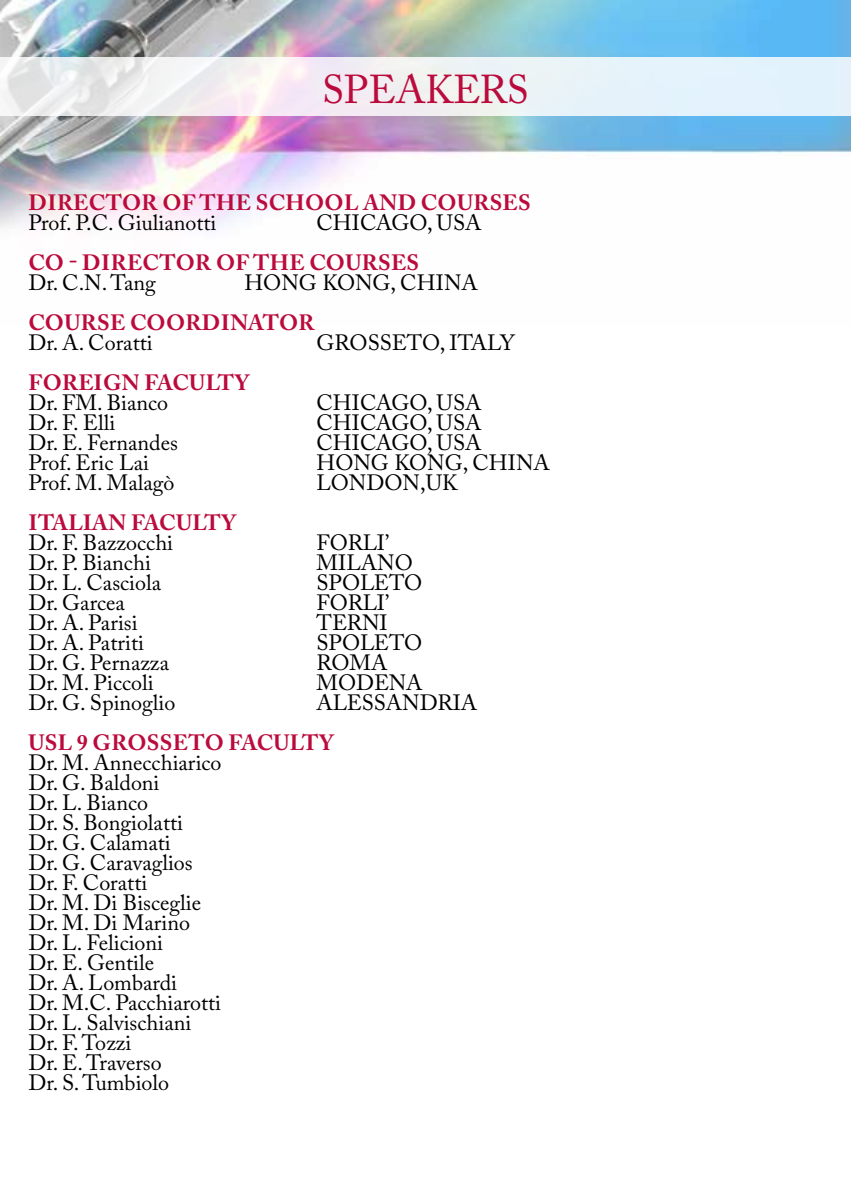
<style>
.page{position:relative;width:851px;height:1191px;background:#fff}
.page>*{position:absolute;margin:0;border:0;box-sizing:border-box;transform-origin:0 0}
.t1{font:40px "Adobe Caslon Pro";color:#ba0b3c}
.t2{font:22px/20px "Adobe Caslon Pro";color:#000}
.t3{font:700 22px "Adobe Caslon Pro";letter-spacing:.015em;color:#ba0b3c}
</style>
<div class="page">
<img style="left:0;top:0;width:850px;height:228px">
<svg style="left:0;top:57px;width:850px;height:58px;fill:#ecf2f5"></svg>
<h1 class="t1" style="left:322px;top:66px;width:50px">Spea</h1>
<h1 class="t1" style="left:425px;top:66px;width:53px">kers</h1>
<p class="t3" style="left:29px;top:189px;width:277px">DIRECTOR OF THE SCHOO</p>
<p class="t3" style="left:344px;top:189px;width:188px">L AND COURSES</p>
<p class="t2" style="left:28px;top:212px;width:189px">Prof. P.C. Giulianotti</p>
<p class="t2" style="left:316px;top:212px;width:166px">CHICAGO, USA</p>
<p class="t3" style="left:29px;top:249px;width:392px">CO - DIRECTO R OF THE COURSES</p>
<p class="t2" style="left:28px;top:272px;width:129px">Dr. C.N. Tang</p>
<p class="t2" style="left:244px;top:272px;width:235px">HONG KONG, CHINA</p>
<p class="t3" style="left:29px;top:309px;width:287px">COURSE COO RDINATO R</p>
<p class="t2" style="left:28px;top:332px;width:126px">Dr. A. Coratti</p>
<p class="t2" style="left:316px;top:332px;width:200px">GROSSETO, ITALY</p>
<p class="t3" style="left:29px;top:369px;width:49px">FOREIG</p>
<p class="t3" style="left:122px;top:369px;width:125px">N FACULTY</p>
<p class="t2" style="left:28px;top:392px;width:141px">Dr. FM. Bianco</p>
<p class="t2" style="left:316px;top:392px;width:166px">CHICAGO, USA</p>
<p class="t2" style="left:28px;top:412px;width:88px">Dr. F. Elli</p>
<p class="t2" style="left:316px;top:412px;width:166px">CHICAGO, USA</p>
<p class="t2" style="left:28px;top:432px;width:151px">Dr. E. Fernandes<br>Prof. Eric Lai</p>
<p class="t2" style="left:316px;top:452px;width:235px">HONG KONG, CHINA</p>
<p class="t2" style="left:28px;top:472px;width:147px">Prof. M. Malagò</p>
<p class="t2" style="left:316px;top:472px;width:142px">LONDON,UK</p>
<p class="t3" style="left:29px;top:509px;width:205px">ITALIAN FACULTY</p>
<p class="t2" style="left:28px;top:532px;width:146px">Dr. F. Bazzocchi</p>
<p class="t2" style="left:316px;top:532px;width:74px">FORLI’</p>
<p class="t2" style="left:28px;top:552px;width:124px">Dr. P. Bianchi</p>
<p class="t2" style="left:316px;top:552px;width:98px">MILANO</p>
<p class="t2" style="left:28px;top:572px;width:134px">Dr. L. Casciola</p>
<p class="t2" style="left:316px;top:572px;width:107px">SPOLETO</p>
<p class="t2" style="left:28px;top:592px;width:98px">Dr. Garcea</p>
<p class="t2" style="left:316px;top:592px;width:74px">FORLI’</p>
<p class="t2" style="left:28px;top:612px;width:111px">Dr. A. Parisi</p>
<p class="t2" style="left:316px;top:612px;width:73px">TERNI</p>
<p class="t2" style="left:28px;top:632px;width:117px">Dr. A. Patriti</p>
<p class="t2" style="left:316px;top:632px;width:107px">SPOLETO</p>
<p class="t2" style="left:28px;top:652px;width:142px">Dr. G. Pernazza</p>
<p class="t2" style="left:316px;top:652px;width:72px">ROMA</p>
<p class="t2" style="left:28px;top:672px;width:127px">Dr. M. Piccoli</p>
<p class="t2" style="left:316px;top:672px;width:107px">MODENA</p>
<p class="t2" style="left:28px;top:692px;width:148px">Dr. G. Spinoglio</p>
<p class="t2" style="left:316px;top:692px;width:162px">ALESSANDRIA</p>
<p class="t3" style="left:29px;top:729px;width:133px">USL 9 GROSSE</p>
<p class="t3" style="left:188px;top:729px;width:142px">TO FACULTY</p>
<p class="t2" style="left:28px;top:752px;width:195px">Dr. M. Annecchiarico<br>Dr. G. Baldoni<br>Dr. L. Bianco<br>Dr. S. Bongiolatti<br>Dr. G. Calamati<br>Dr. G. Caravaglios<br>Dr. F. Coratti<br>Dr. M. Di Bisceglie<br>Dr. M. Di Marino<br>Dr. L. Felicioni<br>Dr. E. Gentile<br>Dr. A. Lombardi<br>Dr. M.C. Pacchiarotti<br>Dr. L. Salvischiani<br>Dr. F. Tozzi<br>Dr. E. Traverso<br>Dr. S. Tumbiolo</p>
</div>
